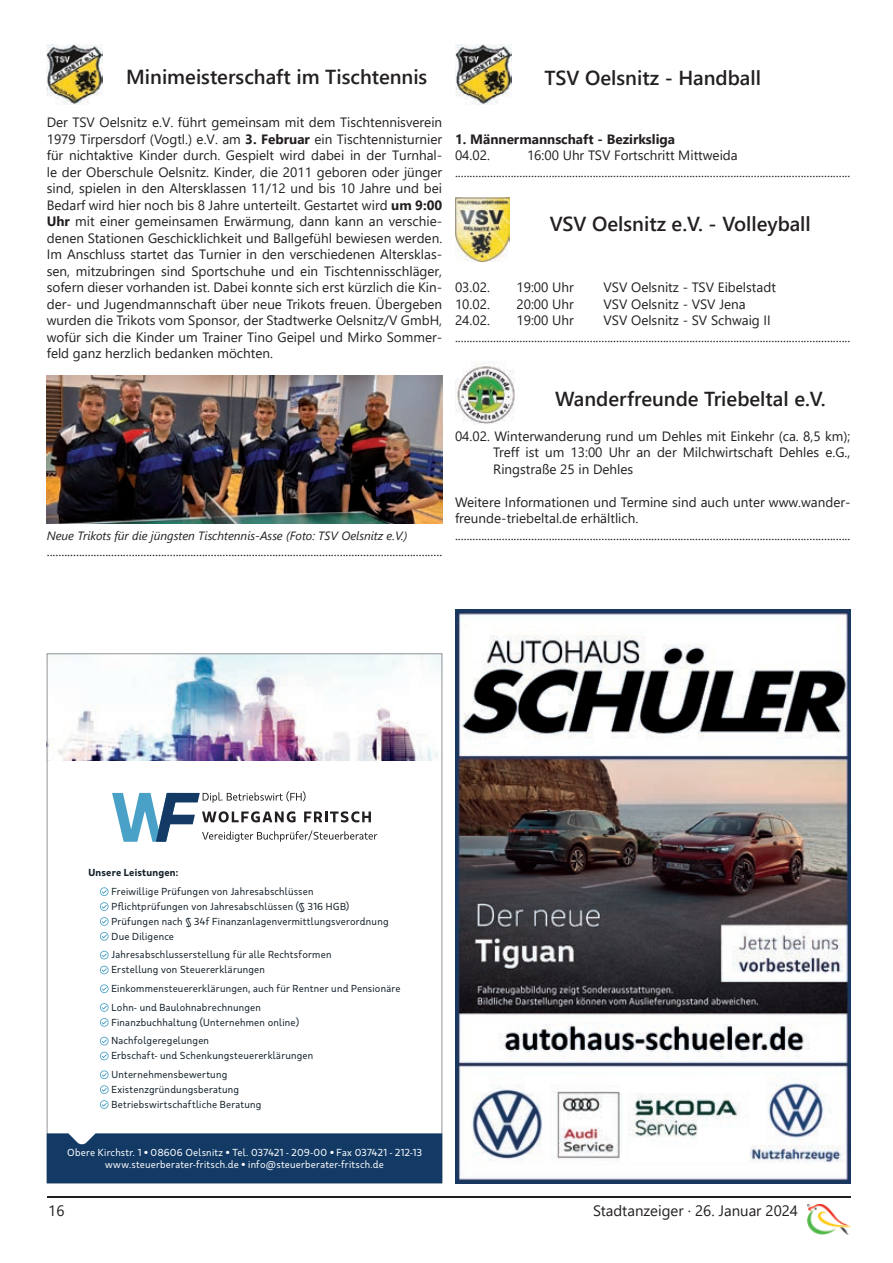
<style>
.page{position:relative;width:893px;height:1263px;background:#fff}
.page>*{position:absolute;margin:0;border:0;box-sizing:border-box;transform-origin:0 0}
.t1{font:600 20.25px "Segoe UI";color:#231f20}
.t2{font:15px "Segoe UI";color:#231f20}
.t3{font:13.5px/16.5px "Segoe UI";color:#231f20}
.t4{font:700 13.5px "Segoe UI";color:#231f20}
.t5{font:italic 12px "Segoe UI";color:#231f20}
.t6{font:10.2px/14.9px "Urbani";letter-spacing:.02em;color:#14212b}
.t7{font:10.2px/12.1px "Urbani";letter-spacing:.025em;color:#fff;text-align:center}
.t8{font:800 10.2px "Urbani";letter-spacing:.025em;color:#14212b}
.s1{font-weight:700}
</style>
<div class="page">
<hr style="left:47px;top:1196px;width:803px;height:1px;background:#231f20">
<img style="left:808px;top:1205px;width:42px;height:29px">
<img style="left:47px;top:45px;width:56px;height:60px">
<img style="left:455px;top:45px;width:56px;height:60px">
<img style="left:47px;top:375px;width:395px;height:148px">
<img style="left:456px;top:197px;width:53px;height:64px">
<img style="left:455px;top:362px;width:60px;height:62px">
<img style="left:51px;top:655px;width:389px;height:106px">
<div style="left:47px;top:1133px;width:395px;height:50px;background:#133a65"></div>
<svg style="left:112px;top:791px;width:265px;height:51px"></svg>
<svg style="left:100px;top:887px;width:9px;height:9px"></svg>
<svg style="left:100px;top:902px;width:9px;height:9px"></svg>
<svg style="left:100px;top:917px;width:9px;height:9px"></svg>
<svg style="left:100px;top:932px;width:9px;height:9px"></svg>
<svg style="left:100px;top:951px;width:9px;height:8px"></svg>
<svg style="left:100px;top:966px;width:9px;height:8px"></svg>
<svg style="left:100px;top:984px;width:9px;height:9px"></svg>
<svg style="left:100px;top:1003px;width:9px;height:9px"></svg>
<svg style="left:100px;top:1018px;width:9px;height:9px"></svg>
<svg style="left:100px;top:1037px;width:9px;height:8px"></svg>
<svg style="left:100px;top:1052px;width:9px;height:8px"></svg>
<svg style="left:100px;top:1070px;width:9px;height:9px"></svg>
<svg style="left:100px;top:1085px;width:9px;height:9px"></svg>
<svg style="left:100px;top:1100px;width:9px;height:9px"></svg>
<img style="left:455px;top:609px;width:395px;height:574px">
<h1 class="t1" style="left:126px;top:57px;width:303px">Minimeisterschaft im Tischtennis</h1>
<p class="t3" style="left:47px;top:113px;width:397px;text-align:justify">Der TSV Oelsnitz e.V. führt gemeinsam mit dem Tischtennisverein 1979 Tirpersdorf (Vogtl.) e.V. am <span class="s1">3. Februar</span> ein Tischtennisturnier für nichtaktive Kinder durch. Gespielt wird dabei in der Turnhal&shy;le der Oberschule Oelsnitz. Kinder, die 2011 geboren oder jünger sind, spielen in den Altersklassen 11/12 und bis 10 Jahre und bei Bedarf wird hier noch bis 8 Jahre unterteilt. Gestartet wird <span class="s1">um 9:00<br>Uhr</span> mit einer gemeinsamen Erwärmung, dann kann an verschie&shy;denen Stationen Geschicklichkeit und Ballgefühl bewiesen werden.<br>Im Anschluss startet das Turnier in den verschiedenen Altersklas&shy;sen, mitzubringen sind Sportschuhe und ein Tischtennisschläger, sofern dieser vorhanden ist. Dabei konnte sich erst kürzlich die Kin&shy;der- und Jugendmannschaft über neue Trikots freuen. Übergeben wurden die Trikots vom Sponsor, der Stadtwerke Oelsnitz/V GmbH, wofür sich die Kinder um Trainer Tino Geipel und Mirko Sommer&shy;feld ganz herzlich bedanken möchten.</p>
<p class="t5" style="left:47px;top:524px;width:362px">Neue Trikots für die jüngsten Tischtennis-Asse (Foto: TSV Oelsnitz e.V.)</p>
<p class="t3" style="left:47px;top:542px;width:397px">.......................................................................................................................................</p>
<h1 class="t1" style="left:544px;top:59px;width:218px">TSV Oelsnitz - Handball</h1>
<p class="t4" style="left:455px;top:126px;width:222px">1. Männermannschaft - Bezirksliga</p>
<p class="t3" style="left:455px;top:146px;width:36px">04.02.</p>
<p class="t3" style="left:455px;top:146px;width:397px;text-indent:72px">16:00 Uhr TSV Fortschritt Mittweida .......................................................................................................................................</p>
<h1 class="t1" style="left:550px;top:205px;width:262px">VSV Oelsnitz e.V. - Volleyball</h1>
<p class="t3" style="left:455px;top:278px;width:36px">03.02.</p>
<p class="t3" style="left:516px;top:278px;width:59px">19:00 Uhr</p>
<p class="t3" style="left:603px;top:278px;width:174px">VSV Oelsnitz - TSV Eibelstadt</p>
<p class="t3" style="left:455px;top:294px;width:36px">10.02.</p>
<p class="t3" style="left:516px;top:294px;width:59px">20:00 Uhr</p>
<p class="t3" style="left:603px;top:294px;width:144px">VSV Oelsnitz - VSV Jena</p>
<p class="t3" style="left:455px;top:311px;width:36px">24.02.</p>
<p class="t3" style="left:516px;top:311px;width:59px">19:00 Uhr</p>
<p class="t3" style="left:455px;top:311px;width:397px;text-indent:148px">VSV Oelsnitz - SV Schwaig II .......................................................................................................................................</p>
<h1 class="t1" style="left:555px;top:379px;width:272px">Wanderfreunde Triebeltal e.V.</h1>
<p class="t3" style="left:493px;top:426px;width:359px;text-align:justify;text-indent:-38px">04.02. Winterwanderung rund um Dehles mit Einkehr (ca. 8,5 km); Treff ist um 13:00 Uhr an der Milchwirtschaft Dehles e.G., Ringstraße 25 in Dehles</p>
<p class="t3" style="left:455px;top:492px;width:397px">Weitere Informationen und Termine sind auch unter www.wander&shy;freunde-triebeltal.de erhältlich. .......................................................................................................................................</p>
<p class="t8" style="left:88px;top:866px;width:91px">Unsere Leistungen:</p>
<p class="t6" style="left:111px;top:884px;width:279px">Freiwillige Prüfungen von Jahresabschlüssen Pflichtprüfungen von Jahresabschlüssen (§ 316 HGB)<br>Prüfungen nach § 34f Finanzanlagenvermittlungsverordnung Due Diligence</p>
<p class="t6" style="left:111px;top:947px;width:222px">Jahresabschlusserstellung für alle Rechtsformen<br>Erstellung von Steuererklärungen</p>
<p class="t6" style="left:111px;top:979px;width:291px;line-height:18.8px">Einkommensteuererklärungen, auch für Rentner und Pensionäre<br>Lohn- und Baulohnabrechnungen</p>
<p class="t6" style="left:111px;top:1013px;width:189px;line-height:18.8px">Finanzbuchhaltung (Unternehmen online)<br>Nachfolgeregelungen</p>
<p class="t6" style="left:111px;top:1046px;width:203px;line-height:18.8px">Erbschaft- und Schenkungsteuererklärungen<br>Unternehmensbewertung</p>
<p class="t6" style="left:111px;top:1082px;width:151px">Existenzgründungsberatung<br>Betriebswirtschaftliche Beratung</p>
<p class="t7" style="left:67px;top:1146px;width:356px">Obere Kirchstr. 1 • 08606 Oelsnitz • Tel. 037421 - 209-00 • Fax 037421 - 212-13 www.steuerberater-fritsch.de • info@steuerberater-fritsch.de</p>
<p class="t2" style="left:48px;top:1197px;width:18px">16</p>
<p class="t2" style="left:593px;top:1197px;width:206px">Stadtanzeiger · 26. Januar 2024</p>
</div>
